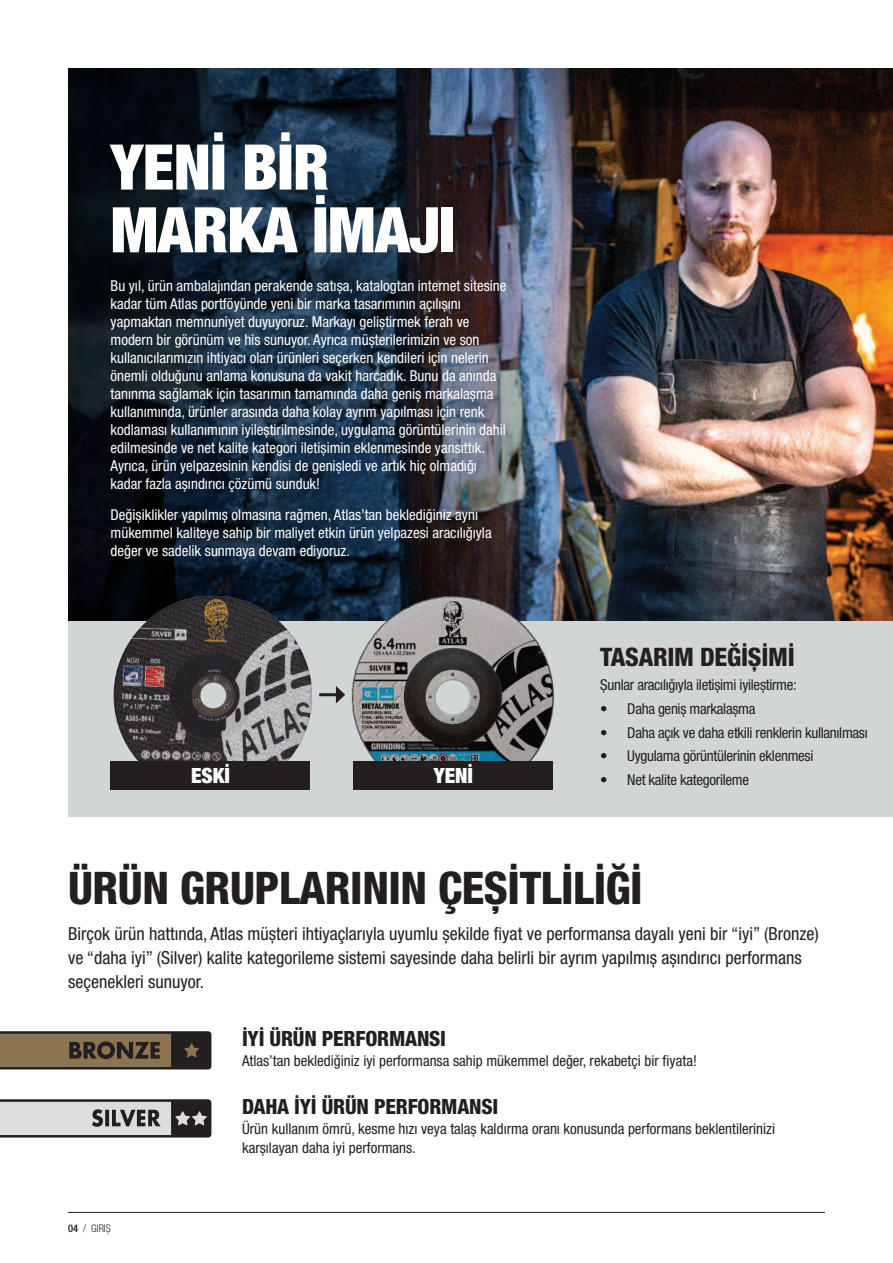
<style>
.page{position:relative;width:893px;height:1263px;background:#fff}
.page>*{position:absolute;margin:0;border:0;box-sizing:border-box;transform-origin:0 0}
.t1{font:900 condensed 63px/62.7px "Helvetica Neue LT Pro";letter-spacing:-.01em;color:#fff}
.t2{font:800 condensed 45px "Helvetica Neue LT Pro";letter-spacing:-.01em;color:#231f20}
.t3{font:800 condensed 25.5px "Helvetica Neue LT Pro";letter-spacing:-.01em;color:#231f20}
.t4{font:800 condensed 21px "Helvetica Neue LT Pro";letter-spacing:-.01em;color:#231f20}
.t5{font:900 condensed 21px "Helvetica Neue LT Pro";color:#fff}
.t6{font:condensed 18px/24px "Helvetica Neue LT Pro";color:#231f20}
.t7{font:condensed 15px/18px "Helvetica Neue LT Pro";color:#fff}
.t8{font:condensed 15px/19.5px "Helvetica Neue LT Pro";color:#231f20}
.t9{font:condensed 15px "Helvetica Neue LT Pro";letter-spacing:-.02em;color:#231f20}
.t10{font:300 condensed 10.5px "Helvetica Neue LT Pro";color:#231f20}
.s1{font-weight:500}
</style>
<div class="page">
<hr style="left:68px;top:1212px;width:757px;height:1px;background:#231f20">
<svg style="left:0;top:1031px;width:211px;height:38px;background:#62533d"></svg>
<svg style="left:0;top:1099px;width:211px;height:38px;background:#9d9d9e"></svg>
<img style="left:579px;top:68px;width:314px;height:553px">
<div style="left:68px;top:621px;width:825px;height:195px;background:#d2d5d5"></div>
<img style="left:68px;top:68px;width:511px;height:553px">
<img style="left:351px;top:595px;width:203px;height:166px">
<div style="left:353px;top:761px;width:200px;height:28px;background:#231f20"></div>
<hr style="left:319px;top:693px;width:20px;height:3px;background:#231f20">
<svg style="left:336px;top:686px;width:9px;height:17px"></svg>
<img style="left:104px;top:589px;width:219px;height:185px">
<div style="left:111px;top:761px;width:199px;height:28px;background:#231f20"></div>
<h1 class="t1" style="left:111px;top:135px;width:346px">YENİ BİR<br>MARKA İMAJI</h1>
<p class="t7" style="left:111px;top:277px;width:397px">Bu yıl, ürün ambalajından perakende satışa, katalogtan internet sitesine kadar tüm Atlas portföyünde yeni bir marka tasarımının açılışını yapmaktan memnuniyet duyuyoruz. Markayı geliştirmek ferah ve modern bir görünüm ve his sunuyor. Ayrıca müşterilerimizin ve son kullanıcılarımızın ihtiyacı olan ürünleri seçerken kendileri için nelerin önemli olduğunu anlama konusuna da vakit harcadık. Bunu da anında tanınma sağlamak için tasarımın tamamında daha geniş markalaşma kullanımında, ürünler arasında daha kolay ayrım yapılması için renk kodlaması kullanımının iyileştirilmesinde, uygulama görüntülerinin dahil edilmesinde ve net kalite kategori iletişimin eklenmesinde yansıttık.<br>Ayrıca, ürün yelpazesinin kendisi de genişledi ve artık hiç olmadığı kadar fazla aşındırıcı çözümü sunduk!</p>
<p class="t7" style="left:111px;top:506px;width:383px">Değişiklikler yapılmış olmasına rağmen, Atlas’tan beklediğiniz aynı mükemmel kaliteye sahip bir maliyet etkin ürün yelpazesi aracılığıyla değer ve sadelik sunmaya devam ediyoruz.</p>
<h3 class="t3" style="left:600px;top:641px;width:196px">TASARIM DEĞİŞİMİ</h3>
<p class="t9" style="left:600px;top:676px;width:198px">Şunlar aracılığıyla iletişimi iyileştirme:</p>
<p class="t9" style="left:600px;top:700px;width:157px">• Daha geniş markalaşma</p>
<p class="t9" style="left:600px;top:723px;width:269px">• Daha açık ve daha etkili renklerin kullanılması</p>
<p class="t9" style="left:600px;top:747px;width:215px">• Uygulama görüntülerinin eklenmesi</p>
<h3 class="t5" style="left:191px;top:762px;width:40px">ESKİ</h3>
<h3 class="t5" style="left:434px;top:762px;width:41px">YENİ</h3>
<p class="t9" style="left:600px;top:771px;width:150px">• Net kalite kategorileme</p>
<h2 class="t2" style="left:68px;top:860px;width:576px">ÜRÜN GRUPLARININ ÇEŞİTLİLİĞİ</h2>
<p class="t6" style="left:68px;top:921px;width:752px">Birçok ürün hattında, Atlas müşteri ihtiyaçlarıyla uyumlu şekilde fiyat ve performansa dayalı yeni bir “iyi” (Bronze) ve “daha iyi” (Silver) kalite kategorileme sistemi sayesinde daha belirli bir ayrım yapılmış aşındırıcı performans seçenekleri sunuyor.</p>
<h3 class="t4" style="left:242px;top:1026px;width:206px">İYİ ÜRÜN PERFORMANSI</h3>
<p class="t8" style="left:242px;top:1050px;width:456px">Atlas’tan beklediğiniz iyi performansa sahip mükemmel değer, rekabetçi bir fiyata!</p>
<h3 class="t4" style="left:242px;top:1094px;width:258px">DAHA İYİ ÜRÜN PERFORMANSI</h3>
<p class="t8" style="left:242px;top:1118px;width:535px">Ürün kullanım ömrü, kesme hızı veya talaş kaldırma oranı konusunda performans beklentilerinizi karşılayan daha iyi performans.</p>
<p class="t10" style="left:68px;top:1222px;width:44px"><span class="s1">04</span> / GIRIŞ</p>
</div>
